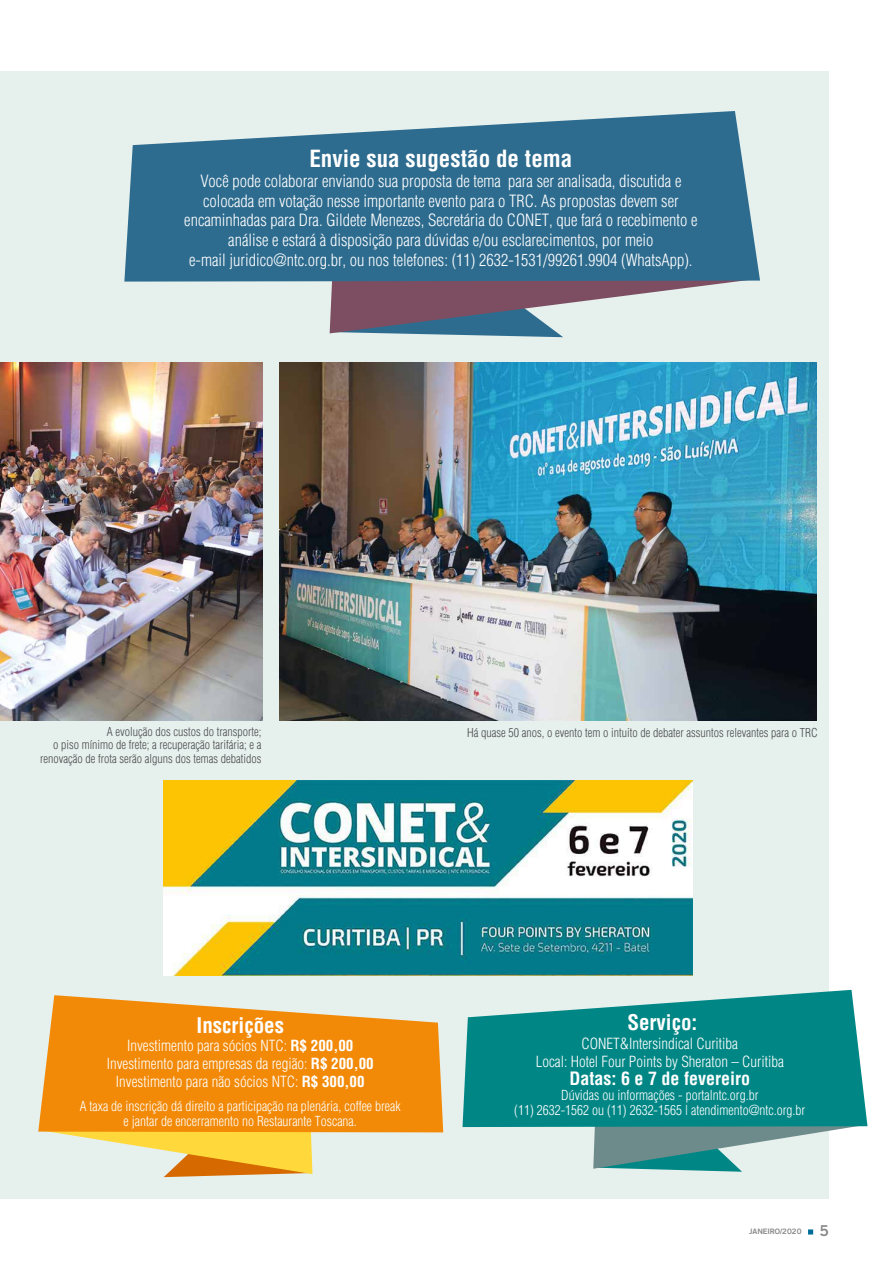
<style>
.page{position:relative;width:893px;height:1263px;background:#fff}
.page>*{position:absolute;margin:0;border:0;box-sizing:border-box;transform-origin:0 0}
.t1{font:700 condensed 23.1px "Helvetica";color:#fff}
.t2{font:700 condensed 21px "Helvetica";color:#fff}
.t3{font:700 condensed 18px "Helvetica";color:#fff}
.t4{font:300 condensed 16.5px/19.8px "Helvetica";color:#fff;text-align:center}
.t5{font:300 condensed 15px/18px "Helvetica";color:#fff;text-align:center}
.t6{font:300 condensed 13.5px/15px "Helvetica";color:#fff;text-align:center}
.t7{font:300 condensed 12px/13.5px "Helvetica";color:#4b4b4d;text-align:right}
.t8{font:700 7.5px "Goethe Gothic";color:#87888a}
.s1{font-weight:700}
.s2{font-size:15px}
</style>
<div class="page">
<svg style="left:808px;top:1229px;width:5px;height:5px"></svg>
<div style="left:0;top:71px;width:829px;height:1128px;background:#e6f0ed"></div>
<svg style="left:375px;top:333px;width:188px;height:4px"></svg>
<svg style="left:330px;top:282px;width:402px;height:51px"></svg>
<svg style="left:124px;top:111px;width:636px;height:171px;background:#457c9a"></svg>
<svg style="left:51px;top:1132px;width:261px;height:45px"></svg>
<svg style="left:38px;top:995px;width:405px;height:137px;background:#f09624"></svg>
<svg style="left:593px;top:1127px;width:259px;height:45px"></svg>
<svg style="left:462px;top:990px;width:405px;height:137px;background:#1c9492"></svg>
<img style="left:163px;top:781px;width:530px;height:194px">
<img style="left:0;top:363px;width:262px;height:357px">
<img style="left:280px;top:363px;width:536px;height:357px">
<h1 class="t1" style="left:309px;top:145px;width:265px">Envie sua sugestão de tema</h1>
<p class="t4" style="left:184px;top:171px;width:515px">Você pode colaborar enviando sua proposta de tema para ser analisada, discutida e colocada em votação nesse importante evento para o TRC. As propostas devem ser encaminhadas para Dra. Gildete Menezes, Secretária do CONET, que fará o recebimento e análise e estará à disposição para dúvidas e/ou esclarecimentos, por meio<br>e-mail juridico@ntc.org.br, ou nos telefones: (11) 2632-1531/99261.9904 (WhatsApp).</p>
<p class="t7" style="left:40px;top:724px;width:223px">A evolução dos custos do transporte;<br>o piso mínimo de frete; a recuperação tarifária; e a renovação de frota serão alguns dos temas debatidos</p>
<p class="t7" style="left:467px;top:726px;width:352px">Há quase 50 anos, o evento tem o intuito de debater assuntos relevantes para o TRC</p>
<p class="t2" style="left:197px;top:1013px;width:89px">Inscrições</p>
<p class="t5" style="left:107px;top:1037px;width:269px">Investimento para sócios NTC: <span class="s1">R$ 200,00<br></span>Investimento para empresas da região: <span class="s1">R$ 200,00<br></span>Investimento para não sócios NTC: <span class="s1">R$ 300,00</span></p>
<p class="t6" style="left:80px;top:1098px;width:322px">A taxa de inscrição dá direito a participação na plenária, coffee break e jantar de encerramento no Restaurante Toscana.</p>
<p class="t2" style="left:627px;top:1010px;width:71px">Serviço:</p>
<p class="t5" style="left:536px;top:1034px;width:250px">CONET&amp;Intersindical Curitiba<br>Local: Hotel Four Points by Sheraton – Curitiba</p>
<p class="t3" style="left:570px;top:1067px;width:182px">Datas: 6 e 7 de fevereiro</p>
<p class="t6" style="left:514px;top:1087px;width:293px">Dúvidas ou informações - portalntc.org.br<br>(11) 2632-1562 ou (11) 2632-1565 | atendimento@ntc.org.br</p>
<p class="t8" style="left:749px;top:1227px;width:82px">JANEIRO/2020 <span class="s2">5</span></p>
</div>
